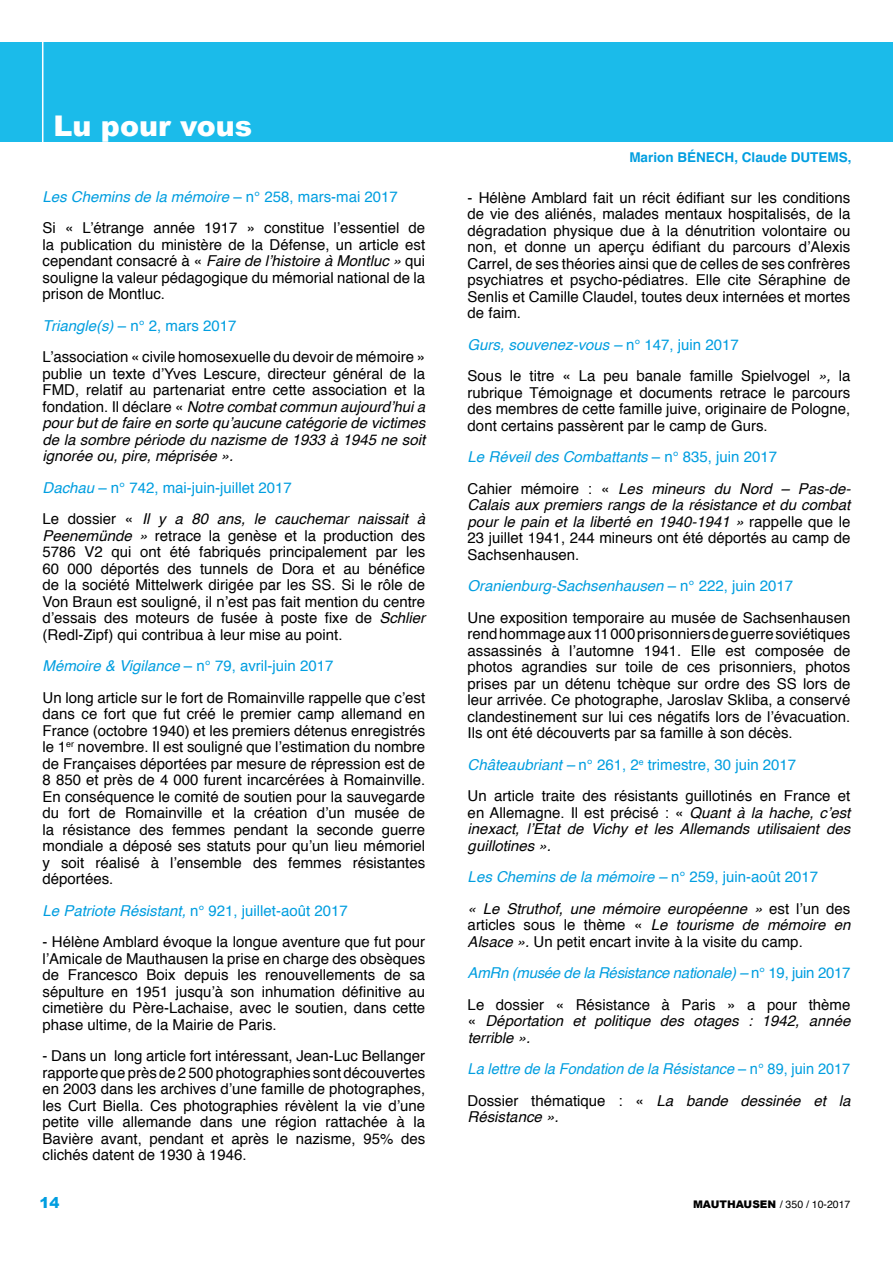
<style>
.page{position:relative;width:893px;height:1263px;background:#fff}
.page>*{position:absolute;margin:0;border:0;box-sizing:border-box;transform-origin:0 0}
.t1{font:900 28.5px "Arial";color:#fff}
.t2{font:15px/16.5px "Helvetica";color:#000;text-align:justify}
.t3{font:italic 15px/16.5px "Helvetica";color:#000}
.t4{font:italic 15px/31.5px "Helvetica";color:#009ee0}
.t5{font:15px "Helvetica";color:#009ee0}
.t6{font:900 15px "Arial";color:#009ee0}
.t7{font:700 13.5px "Helvetica";color:#009ee0}
.t8{font:10.5px "Helvetica";color:#000}
.s1{font-style:italic;color:#009ee0}
.s2{color:#009ee0}
.s3{font-style:italic}
.s4{font-style:normal}
.s5{font-style:normal;color:#009ee0}
.s6{font-style:normal;color:#000}
.s7{color:#000}
.s8{font-family:"Arial";font-weight:900}
</style>
<div class="page">
<div style="left:0;top:43px;width:893px;height:99px;background:#1bbbea"></div>
<hr style="left:42px;top:25px;width:1px;height:143px;background:#fff">
<h1 class="t1" style="left:53px;top:105px;width:200px">Lu pour vous</h1>
<p class="t2" style="left:43px;top:181px;width:384px;line-height:31.5px"><span class="s1">Les Chemins de la mémoire</span> <span class="s2">– n° 258, mars-mai 2017<br></span>Si « L’étrange année 1917 » constitue l’essentiel de</p>
<p class="t2" style="left:43px;top:236px;width:384px">la publication du ministère de la Défense, un article est cependant consacré à « <span class="s3">Faire de l’histoire à Montluc »</span> qui souligne la valeur pédagogique du mémorial national de la prison de Montluc.</p>
<p class="t2" style="left:43px;top:310px;width:384px;line-height:31.5px"><span class="s1">Triangle(s)</span> <span class="s2">– n° 2, mars 2017<br></span>L’association « civile homosexuelle du devoir de mémoire »</p>
<p class="t3" style="left:43px;top:365px;width:384px;text-align:justify"><span class="s4">publie un texte d’Yves Lescure, directeur général de la FMD, relatif au partenariat entre cette association et la fondation. Il déclare «</span> Notre combat commun aujourd’hui a pour but de faire en sorte qu’aucune catégorie de victimes de la sombre période du nazisme de 1933 à 1945 ne soit ignorée ou, pire, méprisée ».</p>
<p class="t3" style="left:43px;top:472px;width:384px;line-height:31.5px"><span class="s2">Dachau</span> <span class="s5">– n° 742, mai-juin-juillet 2017<br></span><span class="s4">Le dossier «</span> Il y a 80 ans, le cauchemar naissait à</p>
<p class="t2" style="left:43px;top:527px;width:384px"><span class="s3">Peenemünde »</span> retrace la genèse et la production des 5786 V2 qui ont été fabriqués principalement par les 60 000 déportés des tunnels de Dora et au bénéfice de la société Mittelwerk dirigée par les SS. Si le rôle de Von Braun est souligné, il n’est pas fait mention du centre d’essais des moteurs de fusée à poste fixe de <span class="s3">Schlier </span>(Redl-Zipf) qui contribua à leur mise au point.</p>
<p class="t2" style="left:43px;top:650px;width:384px;line-height:31.5px"><span class="s1">Mémoire &amp; Vigilance</span> <span class="s2">– n° 79, avril-juin 2017<br></span>Un long article sur le fort de Romainville rappelle que c’est</p>
<p class="t2" style="left:43px;top:706px;width:384px">dans ce fort que fut créé le premier camp allemand en France (octobre 1940) et les premiers détenus enregistrés le 1<sup>er</sup> novembre. Il est souligné que l’estimation du nombre de Françaises déportées par mesure de répression est de 8 850 et près de 4 000 furent incarcérées à Romainville.<br>En conséquence le comité de soutien pour la sauvegarde du fort de Romainville et la création d’un musée de la résistance des femmes pendant la seconde guerre mondiale a déposé ses statuts pour qu’un lieu mémoriel y soit réalisé à l’ensemble des femmes résistantes déportées.</p>
<p class="t5" style="left:43px;top:899px;width:307px"><span class="s3">Le Patriote Résistant,</span> n° 921, juillet-août 2017</p>
<p class="t2" style="left:43px;top:934px;width:384px">- Hélène Amblard évoque la longue aventure que fut pour l’Amicale de Mauthausen la prise en charge des obsèques de Francesco Boix depuis les renouvellements de sa sépulture en 1951 jusqu’à son inhumation définitive au cimetière du Père-Lachaise, avec le soutien, dans cette phase ultime, de la Mairie de Paris.</p>
<p class="t2" style="left:43px;top:1048px;width:384px">- Dans un long article fort intéressant, Jean-Luc Bellanger rapporte que près de 2 500 photographies sont découvertes en 2003 dans les archives d’une famille de photographes, les Curt Biella. Ces photographies révèlent la vie d’une petite ville allemande dans une région rattachée à la Bavière avant, pendant et après le nazisme, 95% des clichés datent de 1930 à 1946.</p>
<p class="t6" style="left:40px;top:1191px;width:22px">14</p>
<p class="t7" style="left:629px;top:146px;width:224px">Marion BÉNECH, Claude DUTEMS,</p>
<p class="t2" style="left:468px;top:190px;width:384px">- Hélène Amblard fait un récit édifiant sur les conditions de vie des aliénés, malades mentaux hospitalisés, de la dégradation physique due à la dénutrition volontaire ou non, et donne un aperçu édifiant du parcours d’Alexis Carrel, de ses théories ainsi que de celles de ses confrères psychiatres et psycho-pédiatres. Elle cite Séraphine de Senlis et Camille Claudel, toutes deux internées et mortes de faim.</p>
<p class="t2" style="left:468px;top:329px;width:384px;line-height:31.5px"><span class="s1">Gurs, souvenez-vous –</span> <span class="s2">n° 147, juin 2017<br></span>Sous le titre « La peu banale famille Spielvogel <span class="s3">»,</span> la</p>
<p class="t2" style="left:468px;top:385px;width:384px">rubrique Témoignage et documents retrace le parcours des membres de cette famille juive, originaire de Pologne, dont certains passèrent par le camp de Gurs.</p>
<p class="t3" style="left:468px;top:441px;width:385px;line-height:31.5px"><span class="s2">Le Réveil des Combattants</span> <span class="s5">– n° 835, juin 2017<br></span><span class="s4">Cahier mémoire : «</span> Les mineurs du Nord – Pas-de-</p>
<p class="t3" style="left:468px;top:497px;width:384px;text-align:justify">Calais aux premiers rangs de la résistance et du combat pour le pain et la liberté en 1940-1941 » <span class="s4">rappelle que le 23 juillet 1941, 244 mineurs ont été déportés au camp de Sachsenhausen.</span></p>
<p class="t2" style="left:468px;top:571px;width:384px;line-height:31.5px"><span class="s1">Oranienburg-Sachsenhausen</span> <span class="s2">– n° 222, juin 2017<br></span>Une exposition temporaire au musée de Sachsenhausen</p>
<p class="t2" style="left:468px;top:626px;width:384px">rend hommage aux 11 000 prisonniers de guerre soviétiques assassinés à l’automne 1941. Elle est composée de photos agrandies sur toile de ces prisonniers, photos prises par un détenu tchèque sur ordre des SS lors de leur arrivée. Ce photographe, Jaroslav Skliba, a conservé clandestinement sur lui ces négatifs lors de l’évacuation.<br>Ils ont été découverts par sa famille à son décès.</p>
<p class="t2" style="left:468px;top:749px;width:384px;line-height:31.5px"><span class="s1">Châteaubriant –</span> <span class="s2">n° 261, 2</span><sup>e</sup> <span class="s2">trimestre, 30 juin 2017<br></span>Un article traite des résistants guillotinés en France et</p>
<p class="t3" style="left:468px;top:804px;width:384px;text-align:justify"><span class="s4">en Allemagne. Il est précisé : «</span> Quant à la hache, c’est inexact, l’Etat de Vichy et les Allemands utilisaient des guillotines ».</p>
<p class="t3" style="left:468px;top:861px;width:384px;line-height:31.5px"><span class="s2">Les Chemins de la mémoire –</span> <span class="s5">n° 259, juin-août 2017<br></span>« Le Struthof, une mémoire européenne » <span class="s4">est l’un des</span></p>
<p class="t2" style="left:468px;top:917px;width:384px">articles sous le thème « <span class="s3">Le tourisme de mémoire en<br>Alsace ».</span> Un petit encart invite à la visite du camp.</p>
<p class="t2" style="left:468px;top:958px;width:384px;line-height:31.5px"><span class="s1">AmRn (musée de la Résistance nationale) –</span> <span class="s2">n° 19, juin 2017<br></span>Le dossier « Résistance à Paris » a pour thème</p>
<p class="t3" style="left:468px;top:1013px;width:384px"><span class="s4">«</span> Déportation et politique des otages : 1942, année terrible ».</p>
<p class="t4" style="left:468px;top:1053px;width:384px">La lettre de la Fondation de la Résistance <span class="s4">– n° 89, juin 2017<br></span><span class="s6">Dossier thématique : «</span> <span class="s7">La bande dessinée et la</span></p>
<p class="t3" style="left:468px;top:1109px;width:92px">Résistance ».</p>
<p class="t8" style="left:693px;top:1196px;width:159px"><span class="s8">MAUTHAUSEN</span> / 350 / 10-2017</p>
</div>
